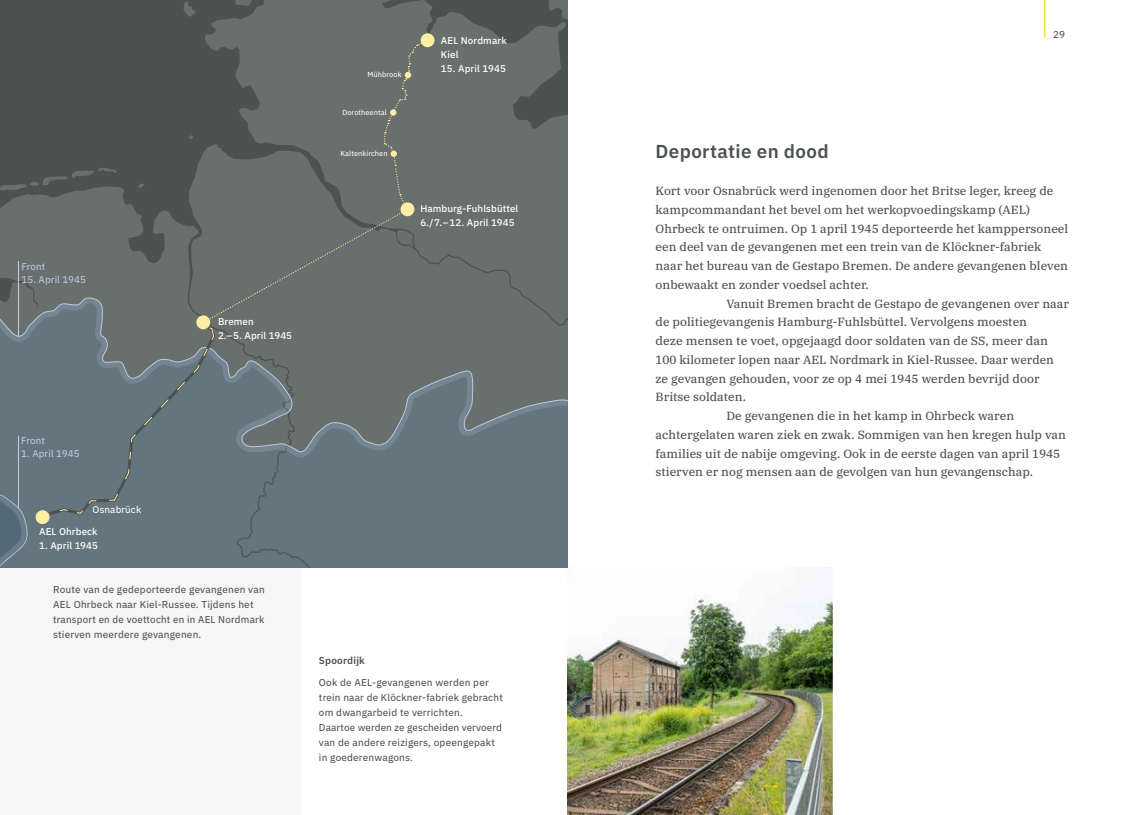
<style>
.page{position:relative;width:1134px;height:815px;background:#fff}
.page>*{position:absolute;margin:0;border:0;box-sizing:border-box;transform-origin:0 0}
.t1{font:600 18.75px "IBM Plex Sans";letter-spacing:.02em;color:#4c5250}
.t2{font:11.88px "IBM Plex Serif Text";color:#4c5250}
.t3{font:10px/15px "IBM Plex Sans Text";letter-spacing:.02em;color:#4c5250}
.t4{font:600 10px "IBM Plex Sans";letter-spacing:.02em;color:#4c5250}
.t5{font:500 9.75px/13.9px "IBM Plex Sans";letter-spacing:.01em;color:#fff}
.t6{font:9.75px "IBM Plex Sans Text";letter-spacing:.01em;color:#bacae3}
.t7{font:9.75px "IBM Plex Sans Text";letter-spacing:.01em;color:#fff}
.t8{font:7.38px "IBM Plex Sans Text";letter-spacing:.01em;color:#fff}
</style>
<div class="page">
<div style="left:0;top:0;width:567px;height:815px;background:#f5f6f5"></div>
<img style="left:567px;top:567px;width:266px;height:248px">
<div style="left:301px;top:567px;width:266px;height:248px;background:#fff"></div>
<svg style="left:0;top:0;width:567px;height:242px;background:#606664"></svg>
<svg style="left:183px;top:2px;width:12px;height:15px"></svg>
<svg style="left:234px;top:0;width:27px;height:6px"></svg>
<svg style="left:548px;top:0;width:19px;height:20px"></svg>
<div style="left:429px;top:242px;width:138px;height:55px;background:#696f6d"></div>
<div style="left:429px;top:297px;width:138px;height:270px;background:#64757d"></div>
<svg style="left:429px;top:301px;width:135px;height:156px;background:#687274"></svg>
<div style="left:421px;top:33px;width:13px;height:14px;background:#ffeda3;border-radius:50%"></div>
<svg style="left:0;top:39px;width:429px;height:528px;background:#636d6e"></svg>
<hr style="left:1044px;top:0;width:1px;height:38px;background:#ffdb16">
<p class="t6" style="left:21px;top:259px;width:25px">Front</p>
<p class="t6" style="left:21px;top:272px;width:66px">15. April 1945</p>
<p class="t5" style="left:218px;top:314px;width:76px">Bremen<br>2.–5. April 1945</p>
<p class="t8" style="left:368px;top:69px;width:36px">Mühbrook</p>
<p class="t8" style="left:342px;top:106px;width:46px">Dorotheental</p>
<p class="t8" style="left:340px;top:148px;width:49px">Kaltenkirchen</p>
<p class="t5" style="left:441px;top:33px;width:67px">AEL Nordmark<br>Kiel</p>
<p class="t5" style="left:441px;top:60px;width:66px">15. April 1945</p>
<p class="t5" style="left:420px;top:201px;width:100px">Hamburg-Fuhlsbüttel<br>6./7.–12. April 1945</p>
<p class="t6" style="left:21px;top:433px;width:25px">Front</p>
<p class="t6" style="left:21px;top:446px;width:60px">1. April 1945</p>
<p class="t7" style="left:93px;top:502px;width:50px">Osnabrück</p>
<p class="t5" style="left:39px;top:524px;width:60px">AEL Ohrbeck</p>
<p class="t5" style="left:39px;top:538px;width:61px">1. April 1945</p>
<p class="t3" style="left:53px;top:581px;width:213px">Route van de gedeporteerde gevangenen van AEL Ohrbeck naar Kiel-Russee. Tijdens het transport en de voettocht en in AEL Nordmark stierven meerdere gevangenen.</p>
<p class="t4" style="left:319px;top:652px;width:47px">Spoordijk</p>
<p class="t3" style="left:319px;top:674px;width:185px">Ook de AEL-gevangenen werden per trein naar de Klöckner-fabriek gebracht om dwangarbeid te verrichten.<br>Daartoe werden ze gescheiden vervoerd van de andere reizigers, opeengepakt in goederenwagons.</p>
<p class="t3" style="left:1053px;top:26px;width:13px">29</p>
<h1 class="t1" style="left:656px;top:136px;width:175px">Deportatie en dood</h1>
<p class="t2" style="left:656px;top:182px;width:399px">Kort voor Osnabrück werd ingenomen door het Britse leger, kreeg de</p>
<p class="t2" style="left:656px;top:200px;width:376px">kampcommandant het bevel om het werkopvoedingskamp (AEL)</p>
<p class="t2" style="left:656px;top:219px;width:414px">Ohrbeck te ontruimen. Op 1 april 1945 deporteerde het kamppersoneel</p>
<p class="t2" style="left:656px;top:238px;width:387px">een deel van de gevangenen met een trein van de Klöckner-fabriek</p>
<p class="t2" style="left:656px;top:257px;width:414px">naar het bureau van de Gestapo Bremen. De andere gevangenen bleven</p>
<p class="t2" style="left:656px;top:275px;width:215px">onbewaakt en zonder voedsel achter.</p>
<p class="t2" style="left:726px;top:294px;width:344px">Vanuit Bremen bracht de Gestapo de gevangenen over naar</p>
<p class="t2" style="left:656px;top:313px;width:373px">de politiegevangenis Hamburg-Fuhlsbüttel. Vervolgens moesten</p>
<p class="t2" style="left:656px;top:332px;width:394px">deze mensen te voet, opgejaagd door soldaten van de SS, meer dan</p>
<p class="t2" style="left:656px;top:350px;width:400px">100 kilometer lopen naar AEL Nordmark in Kiel-Russee. Daar werden</p>
<p class="t2" style="left:656px;top:369px;width:385px">ze gevangen gehouden, voor ze op 4 mei 1945 werden bevrijd door</p>
<p class="t2" style="left:656px;top:388px;width:92px">Britse soldaten.</p>
<p class="t2" style="left:726px;top:407px;width:289px">De gevangenen die in het kamp in Ohrbeck waren</p>
<p class="t2" style="left:656px;top:425px;width:412px">achtergelaten waren ziek en zwak. Sommigen van hen kregen hulp van</p>
<p class="t2" style="left:656px;top:444px;width:406px">families uit de nabije omgeving. Ook in de eerste dagen van april 1945</p>
<p class="t2" style="left:656px;top:463px;width:379px">stierven er nog mensen aan de gevolgen van hun gevangenschap.</p>
</div>
